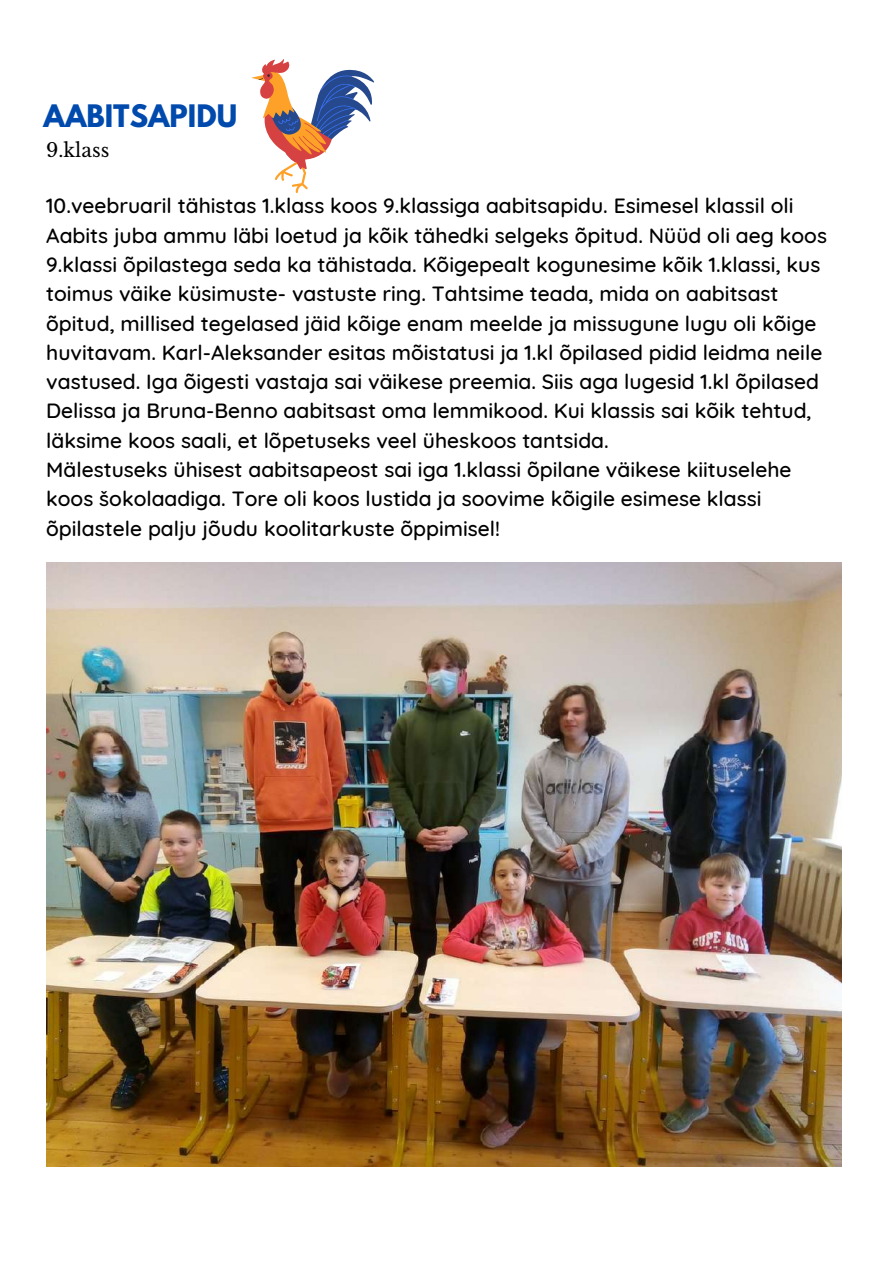
<style>
.page{position:relative;width:894px;height:1264px;background:#fff}
.page>*{position:absolute;margin:0;border:0;box-sizing:border-box;transform-origin:0 0}
.t1{font:700 27.45px "League Spartan";color:#004aad}
.t2{font:500 21px/29.2px "Quicksand";color:#000}
.t3{font:19.05px "Libre Baskerville";color:#000}
</style>
<div class="page">
<img style="left:46px;top:562px;width:795px;height:604px">
<svg style="left:252px;top:59px;width:122px;height:134px"></svg>
<h1 class="t1" style="left:43px;top:103px;width:195px">AABITSAPIDU</h1>
<p class="t3" style="left:46px;top:138px;width:65px">9.klass</p>
<p class="t2" style="left:46px;top:191px;width:782px">10.veebruaril tähistas 1.klass koos 9.klassiga aabitsapidu. Esimesel klassil oli Aabits juba ammu läbi loetud ja kõik tähedki selgeks õpitud. Nüüd oli aeg koos 9.klassi õpilastega seda ka tähistada. Kõigepealt kogunesime kõik 1.klassi, kus toimus väike küsimuste- vastuste ring. Tahtsime teada, mida on aabitsast õpitud, millised tegelased jäid kõige enam meelde ja missugune lugu oli kõige huvitavam. Karl-Aleksander esitas mõistatusi ja 1.kl õpilased pidid leidma neile vastused. Iga õigesti vastaja sai väikese preemia. Siis aga lugesid 1.kl õpilased Delissa ja Bruna-Benno aabitsast oma lemmikood. Kui klassis sai kõik tehtud, läksime koos saali, et lõpetuseks veel üheskoos tantsida.<br>Mälestuseks ühisest aabitsapeost sai iga 1.klassi õpilane väikese kiituselehe koos šokolaadiga. Tore oli koos lustida ja soovime kõigile esimese klassi õpilastele palju jõudu koolitarkuste õppimisel!</p>
</div>
